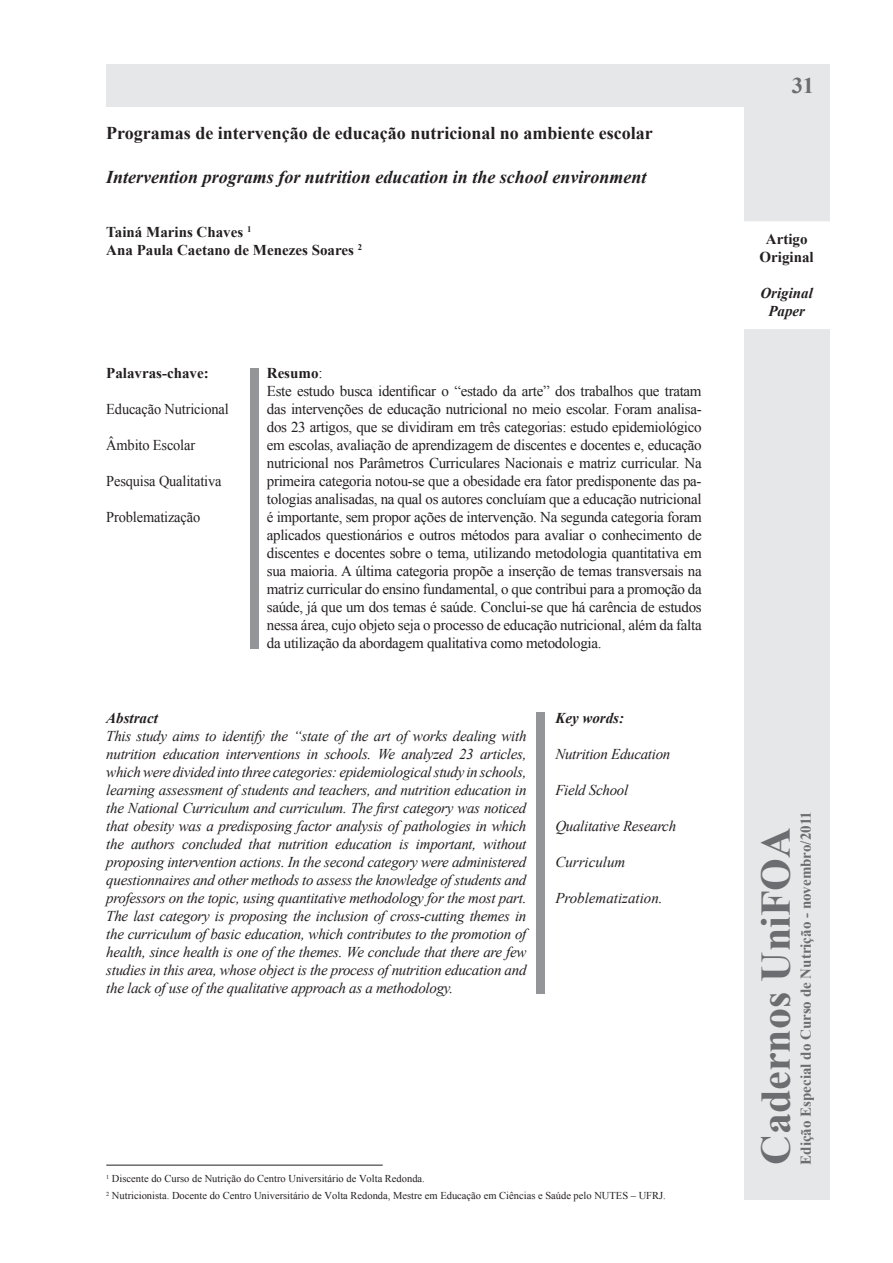
<style>
.page{position:relative;width:893px;height:1263px;background:#fff}
.page>*{position:absolute;margin:0;border:0;box-sizing:border-box;transform-origin:0 0}
.t1{font:700 42px "Times New Roman";color:#6c6d70}
.t2{font:700 22.5px "Times New Roman";color:#6c6d70}
.t3{font:italic 700 18px "Times New Roman";color:#231f20}
.t4{font:700 18px "Times New Roman";color:#231f20}
.t5{font:italic 15px/18px "Times New Roman";letter-spacing:-.02em;color:#231f20;text-align:justify}
.t6{font:15px/18px "Times New Roman";letter-spacing:-.02em;color:#231f20}
.t7{font:700 15px/18px "Times New Roman";color:#231f20;text-align:center}
.t8{font:15px "Times New Roman";letter-spacing:-.02em;color:#231f20;scale:.96 1}
.t9{font:700 15px "Times New Roman";color:#6c6d70}
.t10{font:italic 700 15px/18px "Times New Roman";color:#231f20;text-align:center}
.t11{font:italic 15px "Times New Roman";color:#231f20}
.t12{font:10.5px/16.8px "Times New Roman";color:#231f20}
.s1{font-weight:700}
</style>
<div class="page">
<div style="left:744px;top:64px;width:85px;height:1135px;background:#e6e7e9"></div>
<div style="left:250px;top:368px;width:8px;height:280px;background:#939598"></div>
<div style="left:106px;top:64px;width:648px;height:42px;background:#e6e7e9"></div>
<hr style="left:106px;top:1165px;width:277px;height:1px;background:#231f20">
<div style="left:537px;top:712px;width:8px;height:282px;background:#939598"></div>
<div style="left:744px;top:222px;width:85px;height:106px;background:#fff"></div>
<div style="left:743px;top:221px;width:87px;height:108px;border:2px solid #fff"></div>
<p class="t4" style="left:106px;top:121px;width:548px">Programas de intervenção de educação nutricional no ambiente escolar</p>
<p class="t3" style="left:106px;top:164px;width:542px">Intervention programs for nutrition education in the school environment</p>
<p class="t7" style="left:106px;top:222px;width:257px;text-align:left">Tainá Marins Chaves <sup>1<br></sup>Ana Paula Caetano de Menezes Soares <sup>2</sup></p>
<p class="t7" style="left:106px;top:364px;width:104px">Palavras-chave:</p>
<p class="t8" style="left:106px;top:399px;width:129px">Educação Nutricional</p>
<p class="t8" style="left:106px;top:435px;width:94px">Âmbito Escolar</p>
<p class="t8" style="left:106px;top:471px;width:122px">Pesquisa Qualitativa</p>
<p class="t8" style="left:106px;top:507px;width:99px">Problematização</p>
<p class="t6" style="left:267px;top:364px;width:436px"><span class="s1">Resumo</span>:<br>Este estudo busca identificar o “estado da arte” dos trabalhos que tratam das intervenções de educação nutricional no meio escolar. Foram analisa&shy;dos 23 artigos, que se dividiram em três categorias: estudo epidemiológico em escolas, avaliação de aprendizagem de discentes e docentes e, educação nutricional nos Parâmetros Curriculares Nacionais e matriz curricular. Na primeira categoria notou-se que a obesidade era fator predisponente das pa&shy;tologias analisadas, na qual os autores concluíam que a educação nutricional é importante, sem propor ações de intervenção. Na segunda categoria foram aplicados questionários e outros métodos para avaliar o conhecimento de discentes e docentes sobre o tema, utilizando metodologia quantitativa em sua maioria. A última categoria propõe a inserção de temas transversais na matriz curricular do ensino fundamental, o que contribui para a promoção da saúde, já que um dos temas é saúde. Conclui-se que há carência de estudos nessa área, cujo objeto seja o processo de educação nutricional, além da falta da utilização da abordagem qualitativa como metodologia.</p>
<p class="t10" style="left:106px;top:708px;width:53px">Abstract</p>
<p class="t5" style="left:106px;top:726px;width:422px">This study aims to identify the “state of the art of works dealing with nutrition education interventions in schools. We analyzed 23 articles, which were divided into three categories: epidemiological study in schools, learning assessment of students and teachers, and nutrition education in the National Curriculum and curriculum. The first category was noticed that obesity was a predisposing factor analysis of pathologies in which the authors concluded that nutrition education is important, without proposing intervention actions. In the second category were administered questionnaires and other methods to assess the knowledge of students and professors on the topic, using quantitative methodology for the most part.<br>The last category is proposing the inclusion of cross-cutting themes in the curriculum of basic education, which contributes to the promotion of health, since health is one of the themes. We conclude that there are few studies in this area, whose object is the process of nutrition education and the lack of use of the qualitative approach as a methodology.</p>
<p class="t10" style="left:555px;top:708px;width:70px">Key words:</p>
<p class="t5" style="left:555px;top:744px;width:117px">Nutrition Education</p>
<p class="t5" style="left:555px;top:780px;width:74px">Field School</p>
<p class="t5" style="left:555px;top:816px;width:122px">Qualitative Research</p>
<p class="t11" style="left:555px;top:851px;width:72px">Curriculum</p>
<p class="t11" style="left:555px;top:887px;width:109px">Problematization.</p>
<p class="t12" style="left:106px;top:1170px;width:561px"><sup>1</sup> Discente do Curso de Nutrição do Centro Universitário de Volta Redonda.<br><sup>2</sup> Nutricionista. Docente do Centro Universitário de Volta Redonda, Mestre em Educação em Ciências e Saúde pelo NUTES – UFRJ.</p>
<h2 class="t2" style="left:792px;top:70px;width:24px">31</h2>
<p class="t7" style="left:760px;top:230px;width:56px">Artigo<br>Original</p>
<p class="t10" style="left:760px;top:284px;width:54px">Original<br>Paper</p>
<h1 class="t1" style="left:747px;top:1165px;width:339px;rotate:-90deg">Cadernos UniFOA</h1>
<p class="t9" style="left:795px;top:1165px;width:355px;rotate:-90deg">Edição Especial do Curso de Nutrição - novembro/2011</p>
</div>
